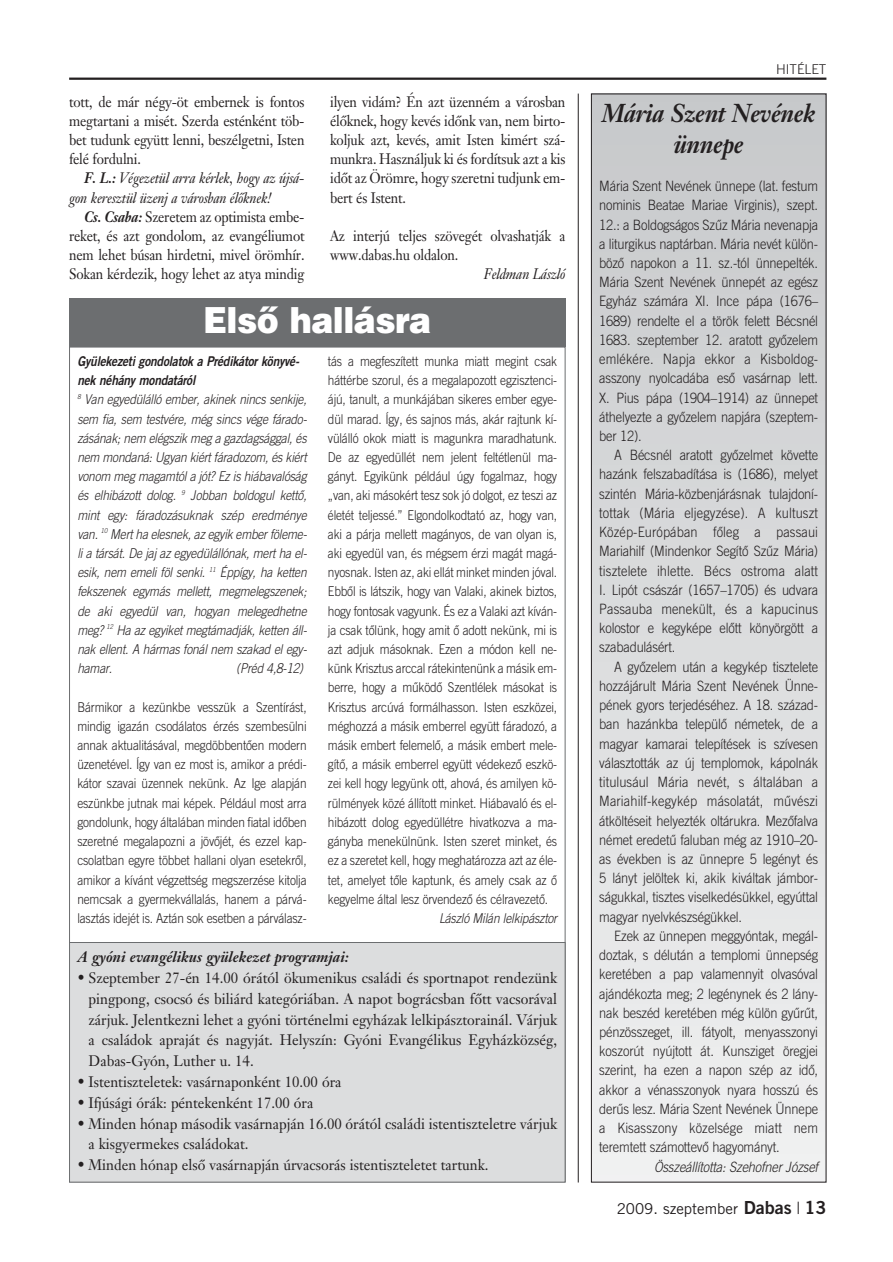
<style>
.page{position:relative;width:893px;height:1262px;background:#fff}
.page>*{position:absolute;margin:0;border:0;box-sizing:border-box;transform-origin:0 0}
.t1{font:900 36px "Gs Helvetica";letter-spacing:-.015em;color:#fff;scale:.92 1}
.t2{font:italic 700 25.5px/30.8px "Janson Type";letter-spacing:-.015em;color:#231f20;text-align:center;scale:.9 1}
.t3{font:15px/20.9px "Janson Type";color:#231f20;text-align:justify;scale:.95 1}
.t4{font:15px/19.2px "Janson Type";color:#231f20;text-align:justify;scale:.9 1}
.t5{font:italic 15px/19.2px "Janson Type";letter-spacing:-.015em;color:#231f20;scale:.9 1}
.t6{font:italic 700 15px "Janson Type";color:#231f20;scale:.95 1}
.t7{font:15px "Trade Gothic";color:#231f20}
.t8{font:300 14.25px/19.2px "Trade Gothic";letter-spacing:-.015em;color:#231f20;text-align:justify;scale:.9 1}
.t9{font:italic 300 14.25px "Trade Gothic";letter-spacing:-.015em;color:#231f20;scale:.9 1}
.t10{font:300 13.5px/19.2px "Trade Gothic";letter-spacing:-.015em;color:#231f20;text-align:justify;scale:.88 1}
.t11{font:italic 300 13.5px/19.2px "Trade Gothic";letter-spacing:-.015em;color:#231f20;text-align:justify;scale:.88 1}
.t12{font:italic 13.5px/19.2px "Trade Gothic Bold Two";letter-spacing:-.015em;color:#231f20;scale:.88 1}
.t13{font:300 13.5px "Trade Gothic";letter-spacing:-.015em;color:#231f20}
.s1{font-weight:700}
.s2{font-weight:700;font-style:italic}
.s3{font-family:"Trade Gothic Bold Two";font-size:18px}
</style>
<div class="page">
<hr style="left:69px;top:78px;width:757px;height:2px;background:#231f20">
<svg style="left:797px;top:1201px;width:1px;height:13px"></svg>
<div style="left:591px;top:94px;width:235px;height:1088px;background:linear-gradient(to bottom,#c6c8ca,#f0f1f2)"></div>
<div style="left:591px;top:94px;width:235px;height:1088px;border:1px solid #231f20"></div>
<div style="left:69px;top:942px;width:496px;height:240px;background:#dcddde"></div>
<div style="left:69px;top:942px;width:496px;height:240px;border:1px solid #6c6e70"></div>
<div style="left:69px;top:299px;width:496px;height:48px;background:#6c6e70"></div>
<hr style="left:578px;top:94px;width:1px;height:1088px;background:#231f20">
<p class="t4" style="left:69px;top:94px;width:263px">tott, de már négy-öt embernek is fontos megtartani a misét. Szerda esténként töb&shy;bet tudunk együtt lenni, beszélgetni, Isten felé fordulni.</p>
<p class="t5" style="left:69px;top:171px;width:263px;text-indent:15px"><span class="s1">F. L.:</span> Végezetül arra kérlek, hogy az újsá&shy;gon keresztül üzenj a városban élôknek!</p>
<p class="t4" style="left:69px;top:209px;width:263px;text-indent:15px"><span class="s2">Cs. Csaba:</span> Szeretem az optimista embe&shy;reket, és azt gondolom, az evangéliumot nem lehet búsan hirdetni, mivel örömhír.<br>Sokan kérdezik, hogy lehet az atya mindig</p>
<p class="t4" style="left:330px;top:94px;width:263px">ilyen vidám? Én azt üzenném a városban élôknek, hogy kevés idônk van, nem birto&shy;koljuk azt, kevés, amit Isten kimért szá&shy;munkra. Használjuk ki és fordítsuk azt a kis idôt az Örömre, hogy szeretni tudjunk em&shy;bert és Istent.</p>
<p class="t4" style="left:330px;top:229px;width:263px">Az interjú teljes szövegét olvashatják a www.dabas.hu oldalon.</p>
<p class="t5" style="left:484px;top:267px;width:92px">Feldman László</p>
<h1 class="t1" style="left:203px;top:308px;width:249px">Elsô hallásra</h1>
<p class="t12" style="left:77px;top:353px;width:254px">Gyülekezeti gondolatok a Prédikátor könyvé&shy;nek néhány mondatáról</p>
<p class="t11" style="left:77px;top:391px;width:262px"><sup>8</sup> Van egyedülálló ember, akinek nincs senkije, sem fia, sem testvére, még sincs vége fárado&shy;zásának; nem elégszik meg a gazdagsággal, és nem mondaná: Ugyan kiért fáradozom, és kiért vonom meg magamtól a jót? Ez is hiábavalóság és elhibázott dolog. <sup>9</sup> Jobban boldogul kettô, mint egy: fáradozásuknak szép eredménye van. <sup>10</sup> Mert ha elesnek, az egyik ember föleme&shy;li a társát. De jaj az egyedülállónak, mert ha el&shy;esik, nem emeli föl senki. <sup>11</sup> Éppígy, ha ketten fekszenek egymás mellett, megmelegszenek; de aki egyedül van, hogyan melegedhetne meg? <sup>12</sup> Ha az egyiket megtámadják, ketten áll&shy;nak ellent. A hármas fonál nem szakad el egy&shy;hamar.</p>
<p class="t11" style="left:236px;top:660px;width:78px">(Préd 4,8-12)</p>
<p class="t10" style="left:77px;top:698px;width:262px">Bármikor a kezünkbe vesszük a Szentírást, mindig igazán csodálatos érzés szembesülni annak aktualitásával, megdöbbentôen modern üzenetével. Így van ez most is, amikor a prédi&shy;kátor szavai üzennek nekünk. Az Ige alapján eszünkbe jutnak mai képek. Például most arra gondolunk, hogy általában minden fiatal idôben szeretné megalapozni a jövôjét, és ezzel kap&shy;csolatban egyre többet hallani olyan esetekrôl, amikor a kívánt végzettség megszerzése kitolja nemcsak a gyermekvállalás, hanem a párvá&shy;lasztás idejét is. Aztán sok esetben a párválasz-</p>
<p class="t10" style="left:328px;top:353px;width:262px">tás a megfeszített munka miatt megint csak háttérbe szorul, és a megalapozott egzisztenci&shy;ájú, tanult, a munkájában sikeres ember egye&shy;dül marad. Így, és sajnos más, akár rajtunk kí&shy;vülálló okok miatt is magunkra maradhatunk.<br>De az egyedüllét nem jelent feltétlenül ma&shy;gányt. Egyikünk például úgy fogalmaz, hogy „van, aki másokért tesz sok jó dolgot, ez teszi az életét teljessé.” Elgondolkodtató az, hogy van, aki a párja mellett magányos, de van olyan is, aki egyedül van, és mégsem érzi magát magá&shy;nyosnak. Isten az, aki ellát minket minden jóval.<br>Ebbôl is látszik, hogy van Valaki, akinek biztos, hogy fontosak vagyunk. És ez a Valaki azt kíván&shy;ja csak tôlünk, hogy amit ô adott nekünk, mi is azt adjuk másoknak. Ezen a módon kell ne&shy;künk Krisztus arccal rátekintenünk a másik em&shy;berre, hogy a mûködô Szentlélek másokat is Krisztus arcúvá formálhasson. Isten eszközei, méghozzá a másik emberrel együtt fáradozó, a másik embert felemelô, a másik embert mele&shy;gítô, a másik emberrel együtt védekezô eszkö&shy;zei kell hogy legyünk ott, ahová, és amilyen kö&shy;rülmények közé állított minket. Hiábavaló és el&shy;hibázott dolog egyedüllétre hivatkozva a ma&shy;gányba menekülnünk. Isten szeret minket, és ez a szeretet kell, hogy meghatározza azt az éle&shy;tet, amelyet tôle kaptunk, és amely csak az ô kegyelme által lesz örvendezô és célravezetô.</p>
<p class="t11" style="left:439px;top:909px;width:136px">László Milán lelkipásztor</p>
<p class="t6" style="left:77px;top:951px;width:287px">A gyóni evangélikus gyülekezet programjai:</p>
<p class="t3" style="left:88px;top:969px;width:495px;text-indent:-11px">• Szeptember 27-én 14.00 órától ökumenikus családi és sportnapot rendezünk pingpong, csocsó és biliárd kategóriában. A napot bográcsban fôtt vacsorával zárjuk. Jelentkezni lehet a gyóni történelmi egyházak lelkipásztorainál. Várjuk a családok apraját és nagyját. Helyszín: Gyóni Evangélikus Egyházközség, Dabas-Gyón, Luther u. 14.</p>
<p class="t3" style="left:77px;top:1073px;width:279px">• Istentiszteletek: vasárnaponként 10.00 óra</p>
<p class="t3" style="left:77px;top:1094px;width:250px">• Ifjúsági órák: péntekenként 17.00 óra</p>
<p class="t3" style="left:88px;top:1115px;width:495px;text-indent:-11px">• Minden hónap második vasárnapján 16.00 órától családi istentiszteletre várjuk a kisgyermekes családokat.</p>
<p class="t3" style="left:77px;top:1157px;width:434px">• Minden hónap elsô vasárnapján úrvacsorás istentiszteletet tartunk.</p>
<p class="t13" style="left:776px;top:64px;width:52px">HITÉLET</p>
<h2 class="t2" style="left:602px;top:102px;width:239px">Mária Szent Nevének ünnepe</h2>
<p class="t8" style="left:599px;top:178px;width:245px">Mária Szent Nevének ünnepe (lat. festum nominis Beatae Mariae Virginis), szept.<br>12.: a Boldogságos Szûz Mária nevenapja a liturgikus naptárban. Mária nevét külön&shy;bözô napokon a 11. sz.-tól ünnepelték.<br>Mária Szent Nevének ünnepét az egész Egyház számára XI. Ince pápa (1676– 1689) rendelte el a török felett Bécsnél 1683. szeptember 12. aratott gyôzelem emlékére. Napja ekkor a Kisboldog&shy;asszony nyolcadába esô vasárnap lett.<br>X. Pius pápa (1904–1914) az ünnepet áthelyezte a gyôzelem napjára (szeptem&shy;ber 12).</p>
<p class="t8" style="left:599px;top:447px;width:245px;text-indent:15px">A Bécsnél aratott gyôzelmet követte hazánk felszabadítása is (1686), melyet szintén Mária-közbenjárásnak tulajdoní&shy;tottak (Mária eljegyzése). A kultuszt Közép-Európában fôleg a passaui Mariahilf (Mindenkor Segítô Szûz Mária) tisztelete ihlette. Bécs ostroma alatt I. Lipót császár (1657–1705) és udvara Passauba menekült, és a kapucinus kolostor e kegyképe elôtt könyörgött a szabadulásért.</p>
<p class="t8" style="left:599px;top:658px;width:245px;text-indent:15px">A gyôzelem után a kegykép tisztelete hozzájárult Mária Szent Nevének Ünne&shy;pének gyors terjedéséhez. A 18. század&shy;ban hazánkba települô németek, de a magyar kamarai telepítések is szívesen választották az új templomok, kápolnák titulusául Mária nevét, s általában a Mariahilf-kegykép másolatát, mûvészi átköltéseit helyezték oltárukra. Mezôfalva német eredetû faluban még az 1910–20- as években is az ünnepre 5 legényt és 5 lányt jelöltek ki, akik kiváltak jámbor&shy;ságukkal, tisztes viselkedésükkel, egyúttal magyar nyelvkészségükkel.</p>
<p class="t8" style="left:599px;top:927px;width:245px;text-indent:15px">Ezek az ünnepen meggyóntak, megál&shy;doztak, s délután a templomi ünnepség keretében a pap valamennyit olvasóval ajándékozta meg; 2 legénynek és 2 lány&shy;nak beszéd keretében még külön gyûrût, pénzösszeget, ill. fátyolt, menyasszonyi koszorút nyújtott át. Kunsziget öregjei szerint, ha ezen a napon szép az idô, akkor a vénasszonyok nyara hosszú és derûs lesz. Mária Szent Nevének Ünnepe a Kisasszony közelsége miatt nem teremtett számottevô hagyományt.</p>
<p class="t9" style="left:654px;top:1161px;width:184px">Összeállította: Szehofner József</p>
<p class="t7" style="left:616px;top:1203px;width:211px">2009. szeptember <span class="s3">Dabas 13</span></p>
</div>
